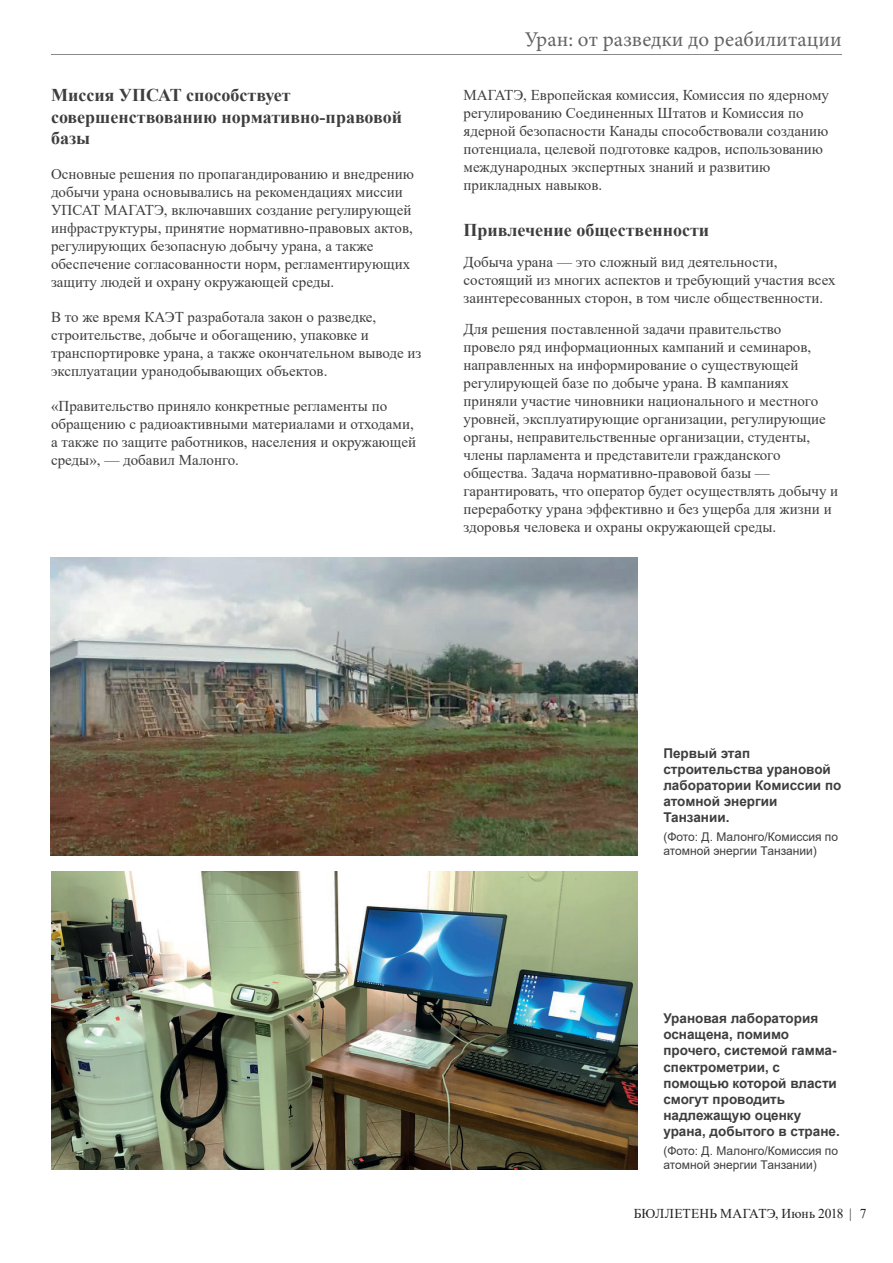
<style>
.page{position:relative;width:893px;height:1263px;background:#fff}
.page>*{position:absolute;margin:0;border:0;box-sizing:border-box;transform-origin:0 0}
.t1{font:21px "Minion Pro";letter-spacing:.005em;color:#636366}
.t2{font:700 18px/21px "Times New Roman";color:#3e3e3f}
.t3{font:15px/18px "Times New Roman";color:#3e3e3f}
.t4{font:700 13.5px/16.2px "Arial";color:#3e3e3f}
.t5{font:13.5px "Times New Roman";letter-spacing:.005em;color:#231f20}
.t6{font:12px/14.4px "Arial";color:#3e3e3f}
</style>
<div class="page">
<img style="left:51px;top:872px;width:587px;height:297px">
<img style="left:51px;top:558px;width:587px;height:297px">
<hr style="left:51px;top:54px;width:791px;height:1px;background:#87898c">
<p class="t2" style="left:51px;top:84px;width:353px">Миссия УПСАТ способствует совершенствованию нормативно-правовой базы</p>
<p class="t3" style="left:51px;top:164px;width:365px">Основные решения по пропагандированию и внедрению добычи урана основывались на рекомендациях миссии УПСАТ МАГАТЭ, включавших создание регулирующей инфраструктуры, принятие нормативно-правовых актов, регулирующих безопасную добычу урана, а также обеспечение согласованности норм, регламентирующих защиту людей и охрану окружающей среды.</p>
<p class="t3" style="left:51px;top:307px;width:372px">В то же время КАЭТ разработала закон о разведке, строительстве, добыче и обогащению, упаковке и транспортировке урана, а также окончательном выводе из эксплуатации уранодобывающих объектов.</p>
<p class="t3" style="left:51px;top:396px;width:367px">«Правительство приняло конкретные регламенты по обращению с радиоактивными материалами и отходами, а также по защите работников, населения и окружающей среды», — добавил Малонго.</p>
<h1 class="t1" style="left:525px;top:26px;width:319px">Уран: от разведки до реабилитации</h1>
<p class="t3" style="left:463px;top:85px;width:367px">МАГАТЭ, Европейская комиссия, Комиссия по ядерному регулированию Соединенных Штатов и Комиссия по ядерной безопасности Канады способствовали созданию потенциала, целевой подготовке кадров, использованию международных экспертных знаний и развитию прикладных навыков.</p>
<p class="t2" style="left:463px;top:219px;width:247px">Привлечение общественности</p>
<p class="t3" style="left:463px;top:252px;width:374px">Добыча урана — это сложный вид деятельности, состоящий из многих аспектов и требующий участия всех заинтересованных сторон, в том числе общественности.</p>
<p class="t3" style="left:463px;top:319px;width:376px">Для решения поставленной задачи правительство<br>провело ряд информационных кампаний и семинаров, направленных на информирование о существующей регулирующей базе по добыче урана. В кампаниях приняли участие чиновники национального и местного уровней, эксплуатирующие организации, регулирующие органы, неправительственные организации, студенты, члены парламента и представители гражданского общества. Задача нормативно-правовой базы — гарантировать, что оператор будет осуществлять добычу и переработку урана эффективно и без ущерба для жизни и здоровья человека и охраны окружающей среды.</p>
<p class="t4" style="left:663px;top:745px;width:180px">Первый этап строительства урановой лаборатории Комиссии по атомной энергии<br>Танзании.</p>
<p class="t6" style="left:663px;top:829px;width:176px">(Фото: Д. Малонго/Комиссия по атомной энергии Танзании)</p>
<p class="t4" style="left:663px;top:1010px;width:178px">Урановая лаборатория оснащена, помимо прочего, системой гамма&shy;спектрометрии, с помощью которой власти смогут проводить надлежащую оценку урана, добытого в стране.</p>
<p class="t6" style="left:663px;top:1143px;width:176px">(Фото: Д. Малонго/Комиссия по атомной энергии Танзании)</p>
<p class="t5" style="left:634px;top:1204px;width:234px">БЮЛЛЕТЕНЬ МАГАТЭ, Июнь 2018 | 7</p>
</div>
